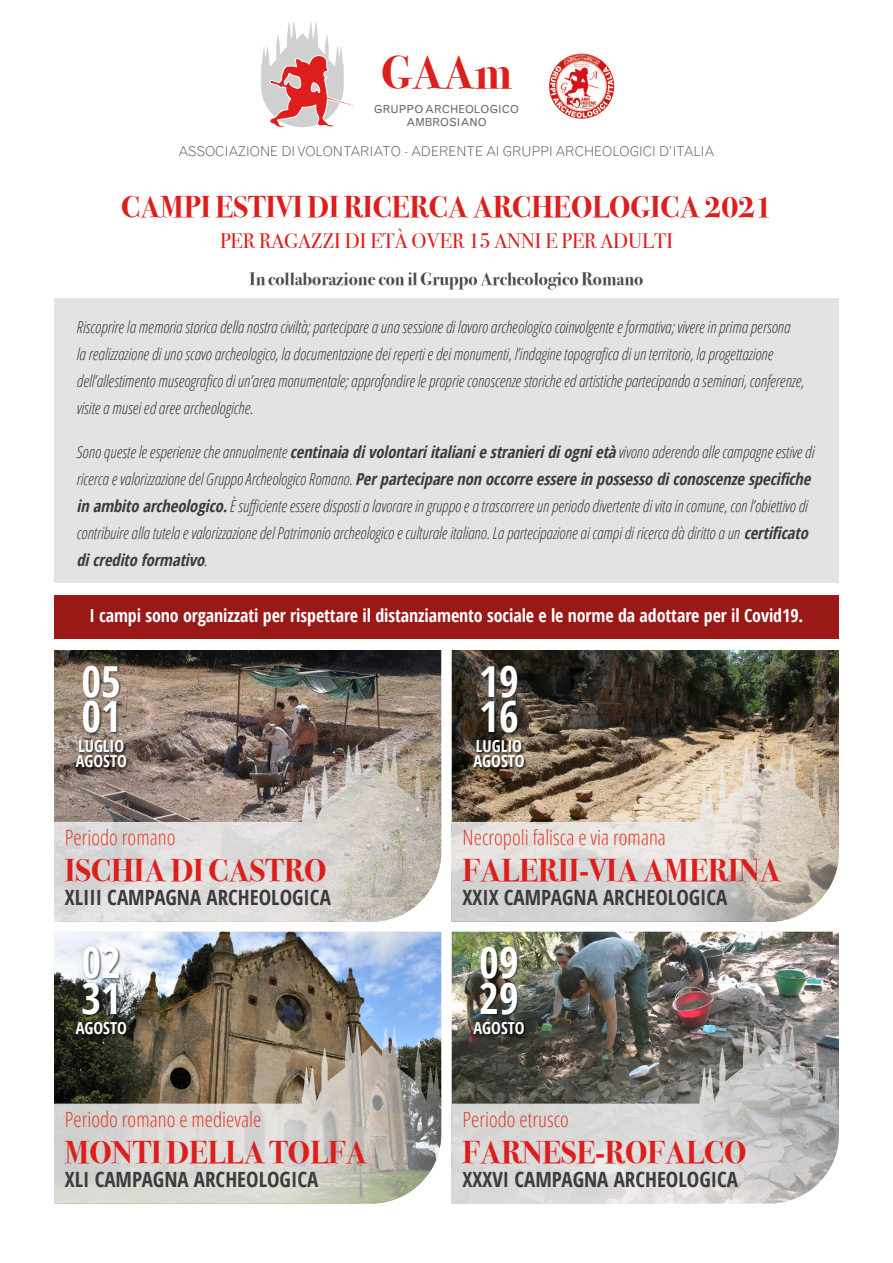
<style>
.page{position:relative;width:893px;height:1263px;background:#fff}
.page>*{position:absolute;margin:0;border:0;box-sizing:border-box;transform-origin:0 0}
.t1{font:700 46.35px "Bodoni Svty Two ITCTT";color:#dc1f1c}
.t2{font:700 condensed 42.75px/35.5px "Open Sans";color:#fff}
.t3{font:700 31.5px "Bodoni Svty Two ITCTT";color:#dc1f1c}
.t4{font:700 30px "Bodoni Svty Two ITCTT";color:#dc1f1c}
.t5{font:700 condensed 21px "Open Sans";color:#3c3c3b}
.t6{font:300 condensed 21px "Open Sans";color:#df3c2b}
.t7{font:21px "Bodoni Svty Two ITCTT";color:#dc1f1c}
.t8{font:700 condensed 18px "Open Sans";letter-spacing:-.005em;color:#fff}
.t9{font:700 18px "Bodoni Svty Two ITCTT";color:#4a4a49}
.t10{font:italic 300 condensed 16.5px/27px "Open Sans";letter-spacing:-.005em;color:#3c3c3b}
.t11{font:700 condensed 16.5px/15px "Open Sans";color:#fff}
.t12{font:300 13.5px "Grotesque";color:#4a4a49}
.t13{font:11.1px/13px "Grotesque MT Std";color:#6a6a69;text-align:center}
.s1{font-weight:700}
</style>
<div class="page">
<img style="left:54px;top:650px;width:387px;height:95px">
<svg style="left:54px;top:745px;width:387px;height:177px;background:#bcb5af"></svg>
<div style="left:75px;top:665px;width:54px;height:105px;background:#000;opacity:.75"></div>
<img style="left:452px;top:650px;width:387px;height:95px">
<img style="left:452px;top:745px;width:387px;height:177px">
<div style="left:473px;top:665px;width:54px;height:105px;background:#000;opacity:.75"></div>
<img style="left:54px;top:932px;width:387px;height:95px">
<svg style="left:54px;top:1027px;width:387px;height:176px;background:#a7a39a"></svg>
<div style="left:75px;top:947px;width:54px;height:90px;background:#000;opacity:.75"></div>
<div style="left:54px;top:595px;width:785px;height:44px;background:#9a1917"></div>
<div style="left:54px;top:298px;width:785px;height:285px;background:#e3e3e3"></div>
<img style="left:452px;top:932px;width:387px;height:95px">
<svg style="left:452px;top:1027px;width:387px;height:176px;background:#aaa9a6"></svg>
<div style="left:473px;top:947px;width:54px;height:90px;background:#000;opacity:.75"></div>
<svg style="left:261px;top:23px;width:94px;height:105px"></svg>
<img style="left:549px;top:53px;width:65px;height:66px">
<h1 class="t1" style="left:381px;top:34px;width:132px">GAAm</h1>
<p class="t13" style="left:374px;top:102px;width:147px">GRUPPO ARCHEOLOGICO<br>AMBROSIANO</p>
<p class="t12" style="left:178px;top:144px;width:538px">ASSOCIAZIONE DI VOLONTARIATO - ADERENTE AI GRUPPI ARCHEOLOGICI D’ITALIA</p>
<h3 class="t4" style="left:121px;top:182px;width:652px">CAMPI ESTIVI DI RICERCA ARCHEOLOGICA 2021</h3>
<p class="t7" style="left:220px;top:224px;width:454px">PER RAGAZZI DI ETÀ OVER 15 ANNI E PER ADULTI</p>
<p class="t9" style="left:250px;top:264px;width:395px">In collaborazione con il Gruppo Archeologico Romano</p>
<p class="t10" style="left:77px;top:312px;width:729px">Riscoprire la memoria storica della nostra civiltà; partecipare a una sessione di lavoro archeologico coinvolgente e formativa; vivere in prima persona<br>la realizzazione di uno scavo archeologico, la documentazione dei reperti e dei monumenti, l’indagine topografica di un territorio, la progettazione dell’allestimento museografico di un’area monumentale; approfondire le proprie conoscenze storiche ed artistiche partecipando a seminari, conferenze, visite a musei ed aree archeologiche.</p>
<p class="t10" style="left:77px;top:437px;width:740px">Sono queste le esperienze che annualmente <span class="s1">centinaiadivolontariitalianiestranieridiognietà</span>vivono aderendo alle campagne estive di ri c e rc a e va lo rizz azi o n e de l Grupp o A rch e o logi c o R o m a n o . <span class="s1">Perparteciparenonoccorreessereinpossessodiconoscenzespecifiche inambitoarcheologico.</span>È sufficiente essere disposti a lavorare in gruppo e a trascorrere un periodo divertente di vita in comune, con l’obiettivo di contribuire alla tutela e valorizzazione del Patrimonio archeologico e culturale italiano. La partecipazione ai campi di ricerca dà diritto a un <span class="s1">certificato dicreditoformativo</span>.</p>
<p class="t8" style="left:89px;top:603px;width:715px">I campi sono organizzati per rispettare il distanziamento sociale e le norme da adottare per il Covid19.</p>
<h2 class="t2" style="left:81px;top:662px;width:41px">05<br>01</h2>
<p class="t11" style="left:76px;top:738px;width:53px">LUGLIO<br>AGOSTO</p>
<p class="t6" style="left:65px;top:823px;width:112px">Periodo romano</p>
<h3 class="t3" style="left:65px;top:845px;width:263px">ISCHIA DI CASTRO</h3>
<p class="t5" style="left:65px;top:883px;width:268px">XLIII CAMPAGNA ARCHEOLOGICA</p>
<h2 class="t2" style="left:81px;top:944px;width:41px">02<br>31</h2>
<p class="t11" style="left:76px;top:1020px;width:53px">AGOSTO</p>
<p class="t6" style="left:65px;top:1105px;width:198px">Periodo romano e medievale</p>
<h3 class="t3" style="left:65px;top:1126px;width:304px">MONTI DELLA TOLFA</h3>
<p class="t5" style="left:65px;top:1165px;width:255px">XLI CAMPAGNA ARCHEOLOGICA</p>
<h2 class="t2" style="left:479px;top:662px;width:41px">19<br>16</h2>
<p class="t11" style="left:473px;top:738px;width:53px">LUGLIO<br>AGOSTO</p>
<p class="t6" style="left:463px;top:823px;width:205px">Necropoli falisca e via romana</p>
<h3 class="t3" style="left:463px;top:845px;width:320px">FALERII-VIA AMERINA</h3>
<p class="t5" style="left:463px;top:883px;width:266px">XXIX CAMPAGNA ARCHEOLOGICA</p>
<h2 class="t2" style="left:479px;top:944px;width:41px">09<br>29</h2>
<p class="t11" style="left:473px;top:1020px;width:53px">AGOSTO</p>
<p class="t6" style="left:463px;top:1105px;width:108px">Periodo etrusco</p>
<h3 class="t3" style="left:463px;top:1126px;width:286px">FARNESE-ROFALCO</h3>
<p class="t5" style="left:463px;top:1165px;width:277px">XXXVI CAMPAGNA ARCHEOLOGICA</p>
</div>
